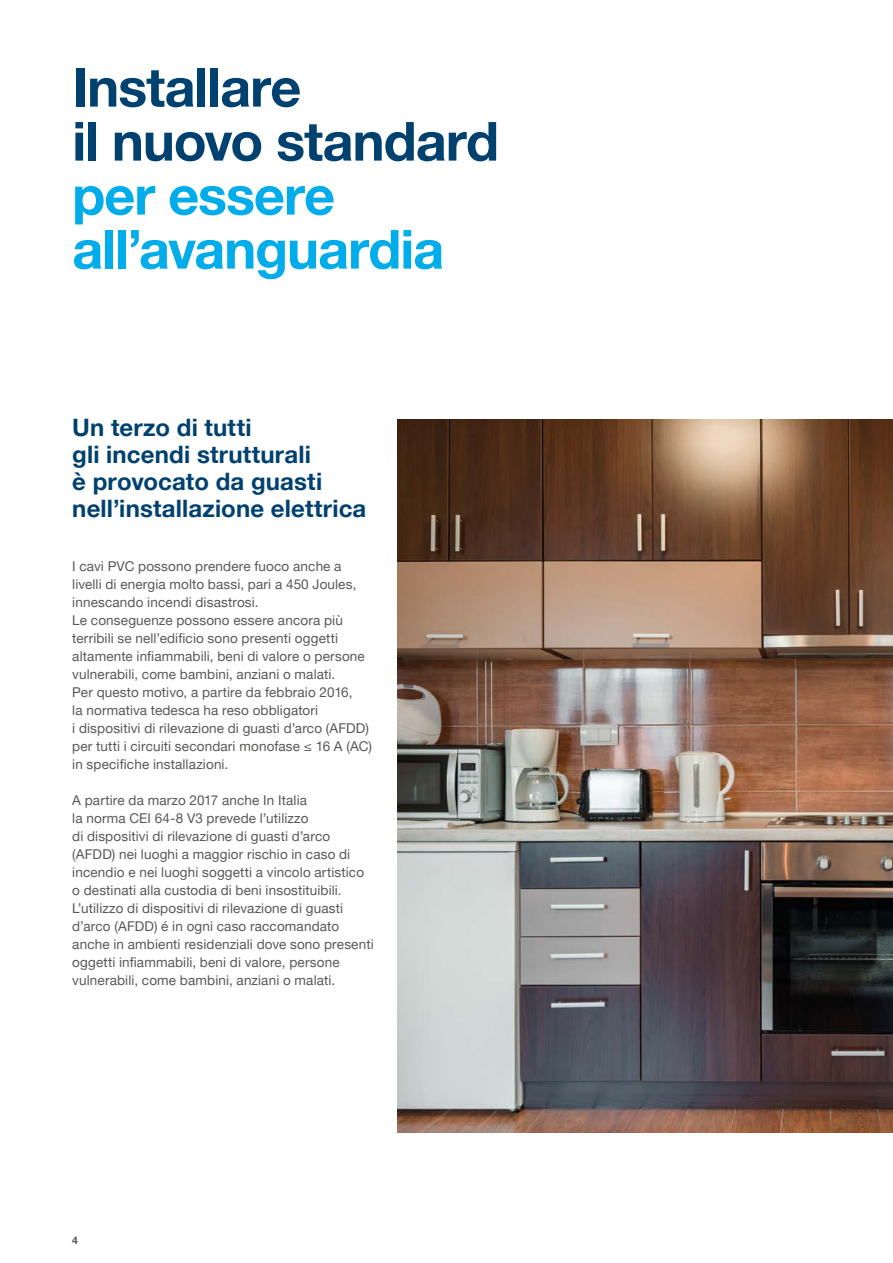
<style>
.page{position:relative;width:893px;height:1263px;background:#fff}
.page>*{position:absolute;margin:0;border:0;box-sizing:border-box;transform-origin:0 0}
.t1{font:700 54px/54px "Helvetica Neue LTW1 G";letter-spacing:-.02em;color:#004170}
.t2{font:700 54px/54px "Helvetica Neue LTW1 G";letter-spacing:-.02em;color:#00ace9}
.t3{font:700 24px/27px "Helvetica Neue LTW1 G";letter-spacing:.005em;color:#004170}
.t4{font:13.5px/18px "Helvetica Neue LTW1 G";letter-spacing:.01em;color:#575756}
.t5{font:700 10.5px "Helvetica Neue LTW1 G";color:#575756}
</style>
<div class="page">
<img style="left:397px;top:419px;width:496px;height:713px">
<h1 class="t1" style="left:72px;top:60px;width:428px">Installare<br>il nuovo standard</h1>
<h1 class="t2" style="left:72px;top:168px;width:373px">per essere all’avanguardia</h1>
<h2 class="t3" style="left:72px;top:414px;width:296px">Un terzo di tutti<br>gli incendi strutturali<br>è provocato da guasti nell’installazione elettrica</h2>
<p class="t4" style="left:72px;top:557px;width:301px">I cavi PVC possono prendere fuoco anche a livelli di energia molto bassi, pari a 450 Joules, innescando incendi disastrosi.<br>Le conseguenze possono essere ancora più terribili se nell’edificio sono presenti oggetti altamente infiammabili, beni di valore o persone vulnerabili, come bambini, anziani o malati.<br>Per questo motivo, a partire da febbraio 2016,<br>la normativa tedesca ha reso obbligatori<br>i dispositivi di rilevazione di guasti d’arco (AFDD) per tutti i circuiti secondari monofase ≤ 16 A (AC) in specifiche installazioni.</p>
<p class="t4" style="left:72px;top:791px;width:303px">A partire da marzo 2017 anche In Italia<br>la norma CEI 64-8 V3 prevede l’utilizzo<br>di dispositivi di rilevazione di guasti d’arco (AFDD) nei luoghi a maggior rischio in caso di incendio e nei luoghi soggetti a vincolo artistico o destinati alla custodia di beni insostituibili.<br>L’utilizzo di dispositivi di rilevazione di guasti d’arco (AFDD) é in ogni caso raccomandato anche in ambienti residenziali dove sono presenti oggetti infiammabili, beni di valore, persone vulnerabili, come bambini, anziani o malati.</p>
<p class="t5" style="left:72px;top:1233px;width:7px">4</p>
</div>
